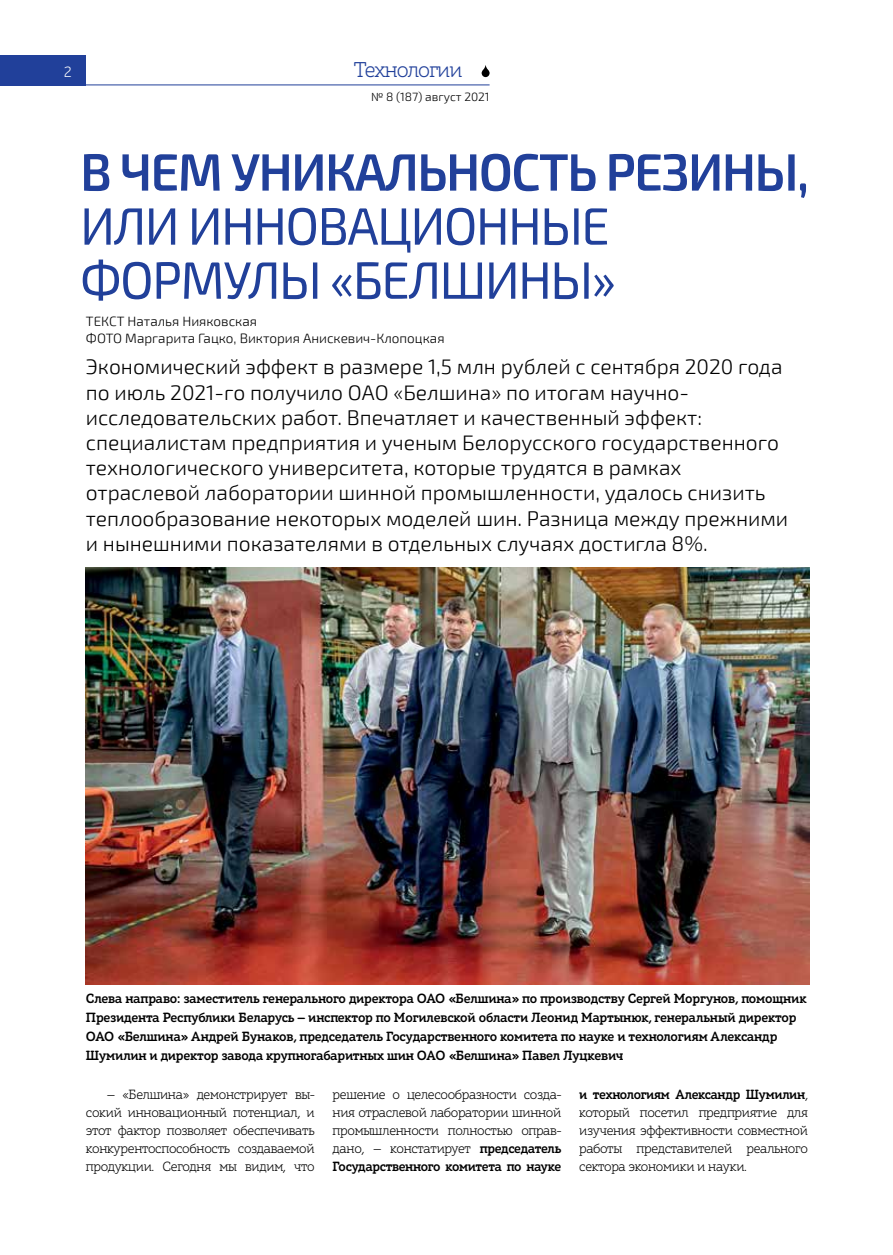
<style>
.page{position:relative;width:893px;height:1255px;background:#fff}
.page>*{position:absolute;margin:0;border:0;box-sizing:border-box;transform-origin:0 0}
.t1{font:52.5px/54px "Exo 2";letter-spacing:-.03em;color:#21409a;scale:.96 1}
.t2{font:600 52.5px "Exo 2";letter-spacing:-.03em;color:#21409a;scale:.96 1}
.t3{font:21.6px "ALS Schlangeslab";letter-spacing:-.04em;color:#21409a}
.t4{font:300 21px/25.2px "Exo 2";color:#000}
.t5{font:15px "ALS Schlangeslab";color:#fff}
.t6{font:13.5px/18px "ALS Schlangeslab";letter-spacing:-.02em;color:#000;text-align:justify}
.t7{font:700 13.5px/18.8px "ALS Schlangeslab";letter-spacing:-.01em;color:#000}
.t8{font:300 13.5px/16.2px "Exo 2";color:#000}
.t9{font:300 12px "Exo 2";color:#000}
.s1{font-family:"Myriad Pro";font-stretch:condensed}
.s2{font-weight:700}
</style>
<div class="page">
<svg style="left:482px;top:65px;width:8px;height:12px"></svg>
<hr style="left:1px;top:85px;width:489px;height:1px;background:#21409a">
<div style="left:1px;top:55px;width:85px;height:30px;background:#21409a"></div>
<img style="left:85px;top:568px;width:724px;height:416px">
<p class="t5" style="left:63px;top:64px;width:10px">2</p>
<h2 class="t3" style="left:354px;top:58px;width:110px">Технологии</h2>
<p class="t9" style="left:371px;top:89px;width:120px"><span class="s1">№</span> 8 (187) август 2021</p>
<h1 class="t2" style="left:80px;top:141px;width:761px">В ЧЕМ УНИКАЛЬНОСТЬ РЕЗИНЫ,</h1>
<h1 class="t1" style="left:80px;top:199px;width:560px">ИЛИ ИННОВАЦИОННЫЕ<br>ФОРМУЛЫ «БЕЛШИНЫ»</h1>
<p class="t8" style="left:86px;top:313px;width:360px">ТЕКСТ Наталья Нияковская<br>ФОТО Маргарита Гацко, Виктория Анискевич-Клопоцкая</p>
<p class="t4" style="left:86px;top:354px;width:704px">Экономический эффект в размере 1,5 млн рублей с сентября 2020 года по июль 2021-го получило ОАО «Белшина» по итогам научно&shy;исследовательских работ. Впечатляет и качественный эффект: специалистам предприятия и ученым Белорусского государственного технологического университета, которые трудятся в рамках отраслевой лаборатории шинной промышленности, удалось снизить теплообразование некоторых моделей шин. Разница между прежними и нынешними показателями в отдельных случаях достигла 8%.</p>
<p class="t7" style="left:86px;top:989px;width:722px">Слева направо: заместитель генерального директора ОАО «Белшина» по производству Сергей Моргунов, помощник Президента Республики Беларусь — инспектор по Могилевской области Леонид Мартынюк, генеральный директор ОАО «Белшина» Андрей Бунаков, председатель Государственного комитета по науке и технологиям Александр Шумилин и директор завода крупногабаритных шин ОАО «Белшина» Павел Луцкевич</p>
<p class="t6" style="left:86px;top:1085px;width:230px;text-indent:21px">— «Белшина» демонстрирует вы&shy;сокий инновационный потенциал, и этот фактор позволяет обеспечивать конкурентоспособность создаваемой продукции. Сегодня мы видим, что</p>
<p class="t6" style="left:333px;top:1085px;width:230px">решение о целесообразности созда&shy;ния отраслевой лаборатории шинной промышленности полностью оправ&shy;дано, — констатирует <span class="s2">председатель Государственного комитета по науке</span></p>
<p class="t6" style="left:579px;top:1085px;width:230px"><span class="s2">и технологиям Александр Шумилин</span>, который посетил предприятие для изучения эффективности совместной работы представителей реального сектора экономики и науки.</p>
</div>
